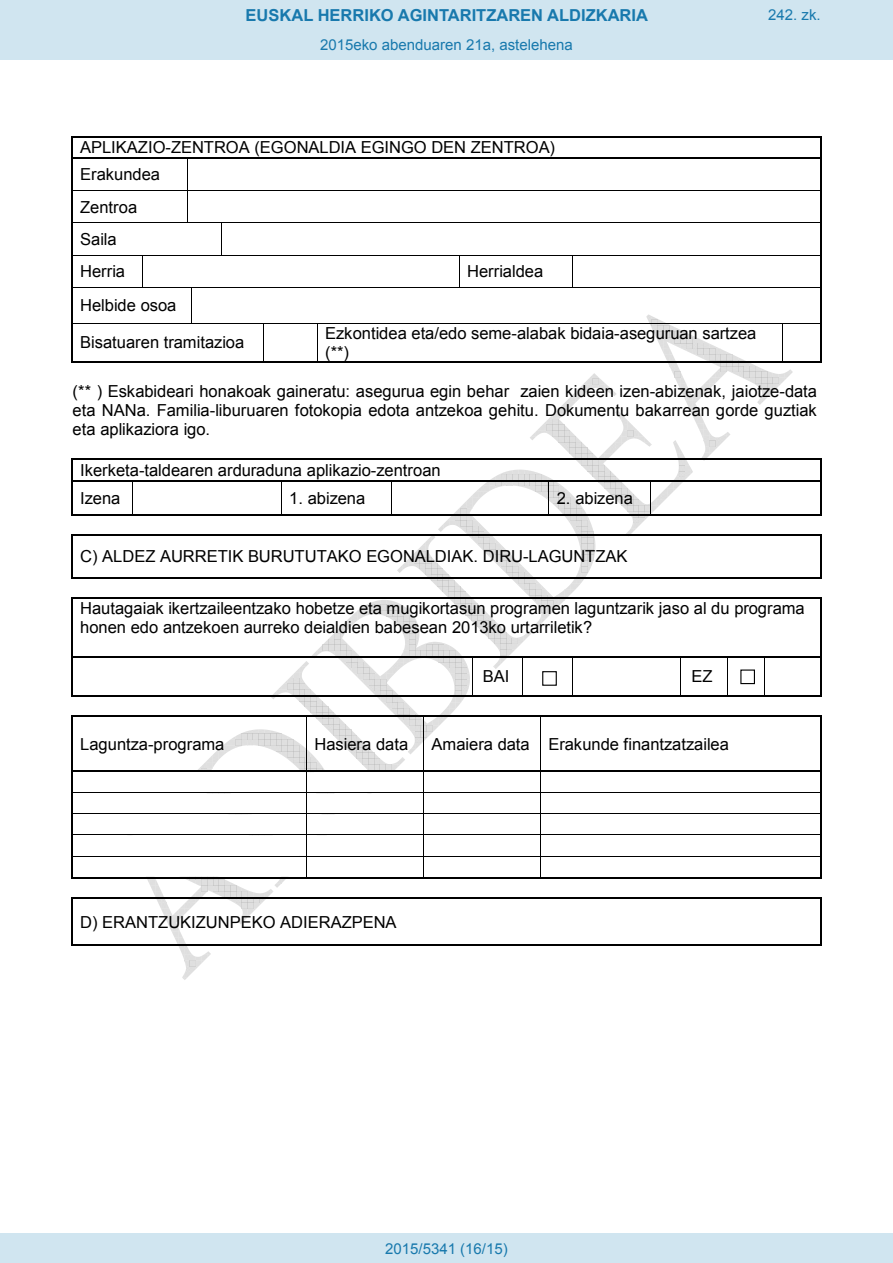
<style>
.page{position:relative;width:893px;height:1263px;background:#fff}
.page>*{position:absolute;margin:0;border:0;box-sizing:border-box;transform-origin:0 0}
.t1{font:16.5px/32.2px "Arial";color:#000}
.t2{font:700 16.5px "Arial";color:#1879ad}
.Paginacion_Centro{font:15px "Arial";color:#1879ad}
</style>
<div class="page">
<hr style="left:73px;top:136px;width:748px;height:1px;background:#000">
<hr style="left:71px;top:137px;width:2px;height:20px;background:#000">
<hr style="left:73px;top:157px;width:115px;height:2px;background:#000">
<hr style="left:189px;top:157px;width:632px;height:2px;background:#000">
<svg style="left:821px;top:136px;width:1px;height:23px"></svg>
<hr style="left:71px;top:159px;width:2px;height:32px;background:#000">
<hr style="left:188px;top:159px;width:1px;height:32px;background:#000">
<hr style="left:821px;top:159px;width:1px;height:32px;background:#000">
<hr style="left:73px;top:191px;width:115px;height:1px;background:#000">
<hr style="left:188px;top:191px;width:633px;height:1px;background:#000">
<hr style="left:71px;top:191px;width:2px;height:32px;background:#000">
<hr style="left:188px;top:191px;width:1px;height:32px;background:#000">
<hr style="left:821px;top:191px;width:1px;height:32px;background:#000">
<hr style="left:73px;top:223px;width:115px;height:1px;background:#000">
<hr style="left:188px;top:223px;width:33px;height:1px;background:#000">
<hr style="left:221px;top:223px;width:600px;height:1px;background:#000">
<hr style="left:71px;top:223px;width:2px;height:32px;background:#000">
<hr style="left:221px;top:223px;width:1px;height:32px;background:#000">
<hr style="left:821px;top:223px;width:1px;height:32px;background:#000">
<hr style="left:73px;top:255px;width:69px;height:1px;background:#000">
<hr style="left:143px;top:255px;width:78px;height:1px;background:#000">
<hr style="left:221px;top:255px;width:238px;height:1px;background:#000">
<hr style="left:459px;top:255px;width:113px;height:1px;background:#000">
<hr style="left:572px;top:255px;width:249px;height:1px;background:#000">
<hr style="left:71px;top:255px;width:2px;height:32px;background:#000">
<hr style="left:142px;top:255px;width:1px;height:32px;background:#000">
<hr style="left:459px;top:255px;width:1px;height:32px;background:#000">
<hr style="left:572px;top:255px;width:1px;height:32px;background:#000">
<hr style="left:821px;top:255px;width:1px;height:32px;background:#000">
<hr style="left:73px;top:287px;width:69px;height:1px;background:#000">
<hr style="left:143px;top:287px;width:48px;height:1px;background:#000">
<hr style="left:192px;top:287px;width:267px;height:1px;background:#000">
<hr style="left:459px;top:287px;width:113px;height:1px;background:#000">
<hr style="left:572px;top:287px;width:249px;height:1px;background:#000">
<hr style="left:71px;top:288px;width:2px;height:35px;background:#000">
<hr style="left:191px;top:288px;width:1px;height:35px;background:#000">
<hr style="left:821px;top:288px;width:1px;height:35px;background:#000">
<svg style="left:71px;top:314px;width:751px;height:666px"></svg>
<div style="left:741px;top:670px;width:13px;height:13px;background:#fff"></div>
<div style="left:740px;top:669px;width:15px;height:15px;border:1px solid #000"></div>
<div style="left:543px;top:672px;width:13px;height:13px;background:#fff"></div>
<div style="left:542px;top:671px;width:15px;height:15px;border:1px solid #000"></div>
<div style="left:0;top:0;width:893px;height:60px;background:#d0e5f0"></div>
<div style="left:0;top:1233px;width:893px;height:30px;background:#d0e5f0"></div>
<p class="t2" style="left:246px;top:4px;width:404px">EUSKAL HERRIKO AGINTARITZAREN ALDIZKARIA</p>
<p class="Paginacion_Centro" style="left:768px;top:5px;width:54px">242. zk.</p>
<p class="Paginacion_Centro" style="left:320px;top:35px;width:254px">2015eko abenduaren 21a, astelehena</p>
<p class="t1" style="left:80px;top:134px;width:476px;line-height:27.3px">APLIKAZIO-ZENTROA (EGONALDIA EGINGO DEN ZENTROA)<br>Erakundea</p>
<p class="t1" style="left:80px;top:191px;width:59px">Zentroa<br>Saila<br>Herria</p>
<p class="t1" style="left:467px;top:255px;width:78px">Herrialdea</p>
<p class="t1" style="left:80px;top:289px;width:98px">Helbide osoa</p>
<p class="t1" style="left:80px;top:326px;width:166px">Bisatuaren tramitazioa</p>
<p class="t1" style="left:325px;top:324px;width:433px;line-height:18.9px">Ezkontidea eta/edo seme-alabak bidaia-aseguruan sartzea (**)</p>
<p class="t1" style="left:73px;top:382px;width:746px;line-height:19px;text-align:justify">(** ) Eskabideari honakoak gaineratu: asegurua egin behar zaien kideen izen-abizenak, jaiotze-data eta NANa. Familia-liburuaren fotokopia edota antzekoa gehitu. Dokumentu bakarrean gorde guztiak eta aplikaziora igo.</p>
<p class="t1" style="left:80px;top:456px;width:362px;line-height:28px">Ikerketa-taldearen arduraduna aplikazio-zentroan<br>Izena</p>
<p class="t1" style="left:289px;top:482px;width:78px">1. abizena</p>
<p class="t1" style="left:557px;top:482px;width:78px">2. abizena</p>
<p class="t1" style="left:80px;top:540px;width:549px">C) ALDEZ AURRETIK BURUTUTAKO EGONALDIAK. DIRU-LAGUNTZAK</p>
<p class="t1" style="left:80px;top:599px;width:726px;line-height:18.9px">Hautagaiak ikertzaileentzako hobetze eta mugikortasun programen laguntzarik jaso al du programa honen edo antzekoen aurreko deialdien babesean 2013ko urtarriletik?</p>
<p class="t1" style="left:483px;top:660px;width:28px">BAI</p>
<p class="t1" style="left:691px;top:660px;width:23px">EZ</p>
<p class="t1" style="left:80px;top:728px;width:146px">Laguntza-programa</p>
<p class="t1" style="left:315px;top:728px;width:95px">Hasiera data</p>
<p class="t1" style="left:432px;top:728px;width:299px">Amaiera data Erakunde finantzatzailea</p>
<p class="t1" style="left:80px;top:906px;width:318px">D) ERANTZUKIZUNPEKO ADIERAZPENA</p>
<p class="Paginacion_Centro" style="left:385px;top:1238px;width:124px">2015/5341 (16/15)</p>
</div>
